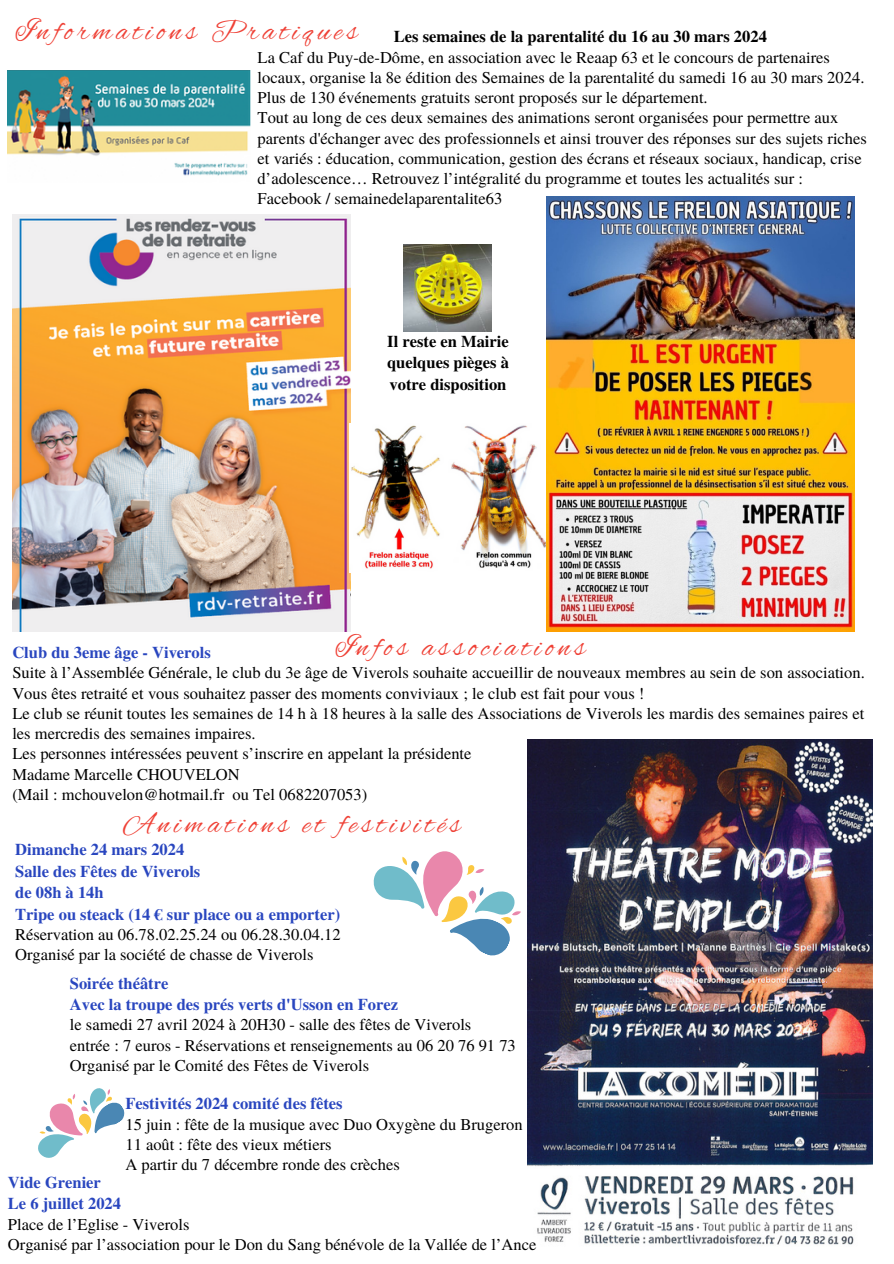
<style>
.page{position:relative;width:894px;height:1264px;background:#fff}
.page>*{position:absolute;margin:0;border:0;box-sizing:border-box;transform-origin:0 0}
.t1{font:30px "Alex Brush";letter-spacing:.14em;color:#ef4136}
.t2{font:16.5px/20.2px "Te X Gyre Termes";color:#000}
.t3{font:700 16.5px "Te X Gyre Termes";color:#2946bf}
.t4{font:700 16.5px/21.3px "Te X Gyre Termes";color:#000;text-align:justify}
</style>
<div class="page">
<img style="left:527px;top:739px;width:345px;height:506px">
<img style="left:12px;top:214px;width:338px;height:418px">
<img style="left:8px;top:70px;width:242px;height:106px">
<img style="left:351px;top:425px;width:195px;height:144px">
<img style="left:546px;top:196px;width:308px;height:436px">
<img style="left:404px;top:244px;width:87px;height:88px">
<svg style="left:373px;top:851px;width:148px;height:105px"></svg>
<svg style="left:38px;top:1088px;width:87px;height:70px"></svg>
<h1 class="t1" style="left:15px;top:14px;width:343px">Informations Pratiques</h1>
<p class="t4" style="left:393px;top:25px;width:374px">Les semaines de la parentalité du 16 au 30 mars 2024</p>
<p class="t2" style="left:257px;top:46px;width:608px">La Caf du Puy-de-Dôme, en association avec le Reaap 63 et le concours de partenaires locaux, organise la 8e édition des Semaines de la parentalité du samedi 16 au 30 mars 2024.</p>
<p class="t2" style="left:257px;top:87px;width:451px">Plus de 130 événements gratuits seront proposés sur le département.</p>
<p class="t2" style="left:257px;top:107px;width:610px">Tout au long de ces deux semaines des animations seront organisées pour permettre aux parents d'échanger avec des professionnels et ainsi trouver des réponses sur des sujets riches et variés : éducation, communication, gestion des écrans et réseaux sociaux, handicap, crise d’adolescence… Retrouvez l’intégralité du programme et toutes les actualités sur :</p>
<p class="t2" style="left:257px;top:188px;width:246px">Facebook / semainedelaparentalite63</p>
<p class="t4" style="left:387px;top:330px;width:123px">Il reste en Mairie quelques pièges à votre disposition</p>
<p class="t1" style="left:335px;top:630px;width:252px">Infos associations</p>
<p class="t3" style="left:12px;top:639px;width:200px">Club du 3eme âge - Viverols</p>
<p class="t2" style="left:12px;top:661px;width:853px">Suite à l’Assemblée Générale, le club du 3e âge de Viverols souhaite accueillir de nouveaux membres au sein de son association.<br>Vous êtes retraité et vous souhaitez passer des moments conviviaux ; le club est fait pour vous !</p>
<h1 class="t2" style="left:12px;top:702px;width:853px">Le club se réunit toutes les semaines de 14 h à 18 heures à la salle des Associations de Viverols les mardis des semaines paires et les mercredis des semaines impaires.</h1>
<p class="t2" style="left:12px;top:742px;width:460px">Les personnes intéressées peuvent s’inscrire en appelant la présidente</p>
<p class="t2" style="left:12px;top:763px;width:229px">Madame Marcelle CHOUVELON</p>
<p class="t2" style="left:12px;top:783px;width:356px">(Mail : mchouvelon@hotmail.fr ou Tel 0682207053)</p>
<p class="t1" style="left:123px;top:807px;width:339px">Animations et festivités</p>
<p class="t3" style="left:15px;top:837px;width:170px">Dimanche 24 mars 2024</p>
<p class="t3" style="left:15px;top:858px;width:187px">Salle des Fêtes de Viverols</p>
<p class="t3" style="left:15px;top:879px;width:90px">de 08h à 14h</p>
<p class="t3" style="left:15px;top:901px;width:326px">Tripe ou steack (14 € sur place ou a emporter)</p>
<p class="t2" style="left:15px;top:923px;width:327px">Réservation au 06.78.02.25.24 ou 06.28.30.04.12</p>
<p class="t2" style="left:15px;top:943px;width:300px">Organisé par la société de chasse de Viverols</p>
<p class="t3" style="left:70px;top:970px;width:100px">Soirée théâtre</p>
<p class="t3" style="left:70px;top:991px;width:329px">Avec la troupe des prés verts d'Usson en Forez</p>
<p class="t2" style="left:70px;top:1013px;width:403px">le samedi 27 avril 2024 à 20H30 - salle des fêtes de Viverols</p>
<p class="t2" style="left:70px;top:1033px;width:447px">entrée : 7 euros - Réservations et renseignements au 06 20 76 91 73</p>
<h2 class="t2" style="left:70px;top:1054px;width:301px">Organisé par le Comité des Fêtes de Viverols</h2>
<p class="t3" style="left:125px;top:1090px;width:219px">Festivités 2024 comité des fêtes</p>
<p class="t2" style="left:125px;top:1113px;width:399px">15 juin : fête de la musique avec Duo Oxygène du Brugeron</p>
<p class="t2" style="left:125px;top:1133px;width:208px">11 août : fête des vieux métiers</p>
<p class="t2" style="left:125px;top:1153px;width:276px">A partir du 7 décembre ronde des crèches</p>
<p class="t3" style="left:8px;top:1169px;width:94px">Vide Grenier</p>
<p class="t3" style="left:8px;top:1190px;width:115px">Le 6 juillet 2024</p>
<p class="t2" style="left:8px;top:1213px;width:183px">Place de l’Eglise - Viverols</p>
<p class="t2" style="left:8px;top:1233px;width:529px">Organisé par l’association pour le Don du Sang bénévole de la Vallée de l’Ance</p>
</div>
